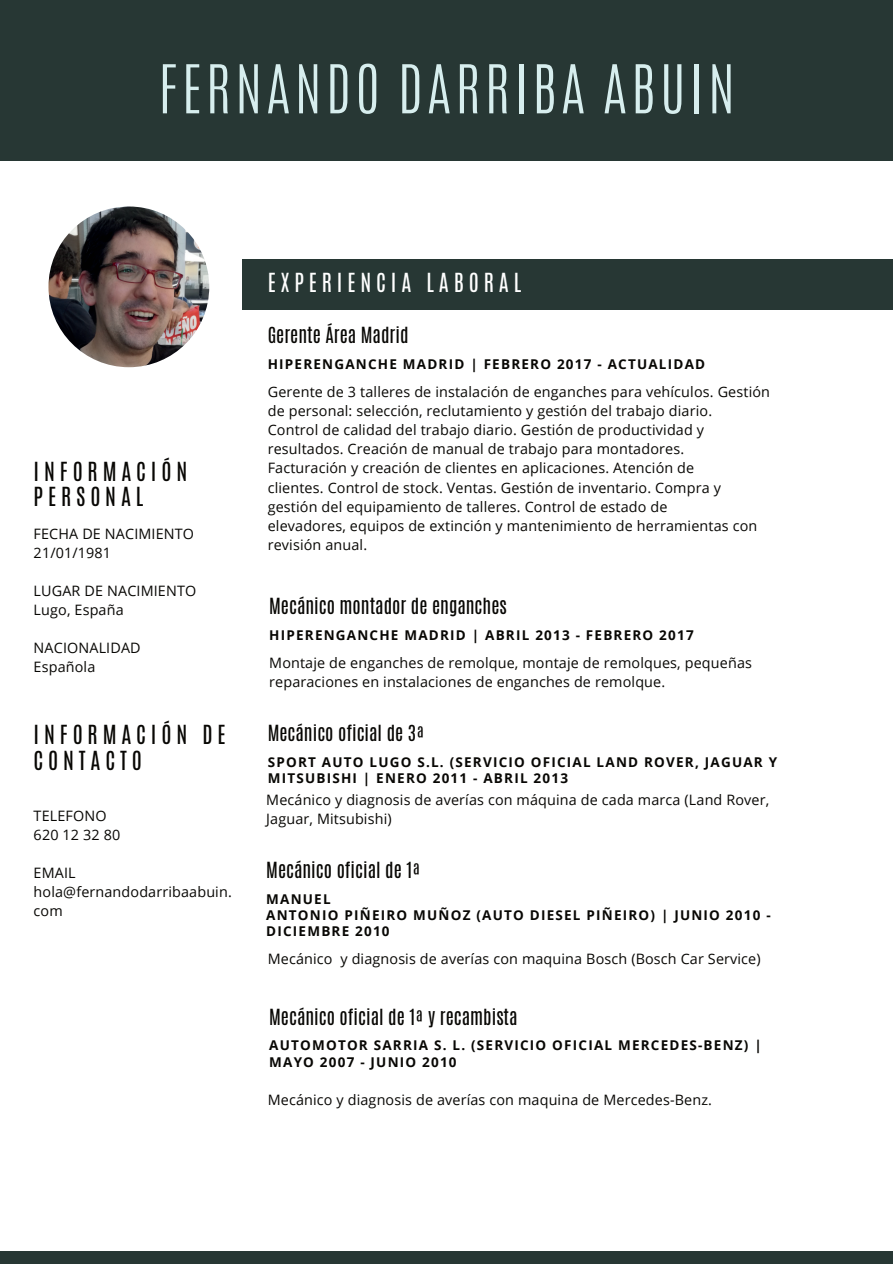
<style>
.page{position:relative;width:893px;height:1264px;background:#fff}
.page>*{position:absolute;margin:0;border:0;box-sizing:border-box;transform-origin:0 0}
.t1{font:300 57.15px "Antonio";letter-spacing:.075em;color:#d7eeee}
.t2{font:21.9px/25.3px "Antonio";letter-spacing:.22em;color:#080704}
.t3{font:21.9px "Antonio";letter-spacing:.22em;color:#fff}
.t4{font:18.6px "Antonio";color:#080704}
.t5{font:14.4px/19px "Open Sans";letter-spacing:.01em;color:#080704}
.t6{font:700 13.5px/16.5px "Open Sans";letter-spacing:.09em;color:#080704}
</style>
<div class="page">
<div style="left:0;top:0;width:892px;height:161px;background:#273734"></div>
<img style="left:48px;top:206px;width:161px;height:161px;border-radius:50%">
<div style="left:0;top:1251px;width:892px;height:12px;background:#273734"></div>
<div style="left:242px;top:259px;width:650px;height:51px;background:#273734"></div>
<h1 class="t1" style="left:158px;top:48px;width:578px">FERNANDO DARRIBA ABUIN</h1>
<h2 class="t3" style="left:268px;top:266px;width:255px">EXPERIENCIA LABORAL</h2>
<p class="t4" style="left:268px;top:322px;width:142px">Gerente Área Madrid</p>
<h2 class="t2" style="left:34px;top:459px;width:155px">INFORMACIÓN<br>PERSONAL</h2>
<p class="t5" style="left:34px;top:524px;width:162px">FECHA DE NACIMIENTO<br>21/01/1981</p>
<p class="t5" style="left:34px;top:581px;width:164px">LUGAR DE NACIMIENTO<br>Lugo, España</p>
<p class="t5" style="left:34px;top:638px;width:109px">NACIONALIDAD<br>Española</p>
<h2 class="t2" style="left:34px;top:722px;width:193px">INFORMACIÓN DE<br>CONTACTO</h2>
<p class="t5" style="left:34px;top:806px;width:88px">TELEFONO<br>620 12 32 80</p>
<p class="t5" style="left:34px;top:863px;width:200px">EMAIL hola@fernandodarribaabuin. com</p>
<p class="t6" style="left:268px;top:355px;width:439px">HIPERENGANCHE MADRID | FEBRERO 2017 - ACTUALIDAD</p>
<p class="t5" style="left:268px;top:382px;width:504px">Gerente de 3 talleres de instalación de enganches para vehículos. Gestión de personal: selección, reclutamiento y gestión del trabajo diario.<br>Control de calidad del trabajo diario. Gestión de productividad y resultados. Creación de manual de trabajo para montadores.<br>Facturación y creación de clientes en aplicaciones. Atención de<br>clientes. Control de stock. Ventas. Gestión de inventario. Compra y gestión del equipamiento de talleres. Control de estado de<br>elevadores, equipos de extinción y mantenimiento de herramientas con revisión anual.</p>
<p class="t4" style="left:269px;top:592px;width:239px">Mecánico montador de enganches</p>
<p class="t6" style="left:269px;top:626px;width:426px">HIPERENGANCHE MADRID | ABRIL 2013 - FEBRERO 2017</p>
<p class="t5" style="left:269px;top:653px;width:484px">Montaje de enganches de remolque, montaje de remolques, pequeñas reparaciones en instalaciones de enganches de remolque.</p>
<p class="t4" style="left:268px;top:719px;width:158px">Mecánico oficial de 3ª</p>
<p class="t6" style="left:268px;top:753px;width:511px">SPORT AUTO LUGO S.L. (SERVICIO OFICIAL LAND ROVER, JAGUAR Y<br>MITSUBISHI | ENERO 2011 - ABRIL 2013</p>
<p class="t5" style="left:266px;top:789px;width:504px">Mecánico y diagnosis de averías con máquina de cada marca (Land Rover,<br>Jaguar, Mitsubishi)</p>
<p class="t4" style="left:266px;top:856px;width:156px">Mecánico oficial de 1ª</p>
<p class="t6" style="left:266px;top:890px;width:506px">MANUEL<br>ANTONIO PIÑEIRO MUÑOZ (AUTO DIESEL PIÑEIRO) | JUNIO 2010 -<br>DICIEMBRE 2010</p>
<p class="t5" style="left:268px;top:948px;width:494px">Mecánico y diagnosis de averías con maquina Bosch (Bosch Car Service)</p>
<p class="t4" style="left:269px;top:1003px;width:250px">Mecánico oficial de 1ª y recambista</p>
<p class="t6" style="left:269px;top:1036px;width:494px">AUTOMOTOR SARRIA S. L. (SERVICIO OFICIAL MERCEDES-BENZ) |<br>MAYO 2007 - JUNIO 2010</p>
<p class="t5" style="left:268px;top:1089px;width:446px">Mecánico y diagnosis de averías con maquina de Mercedes-Benz.</p>
</div>
